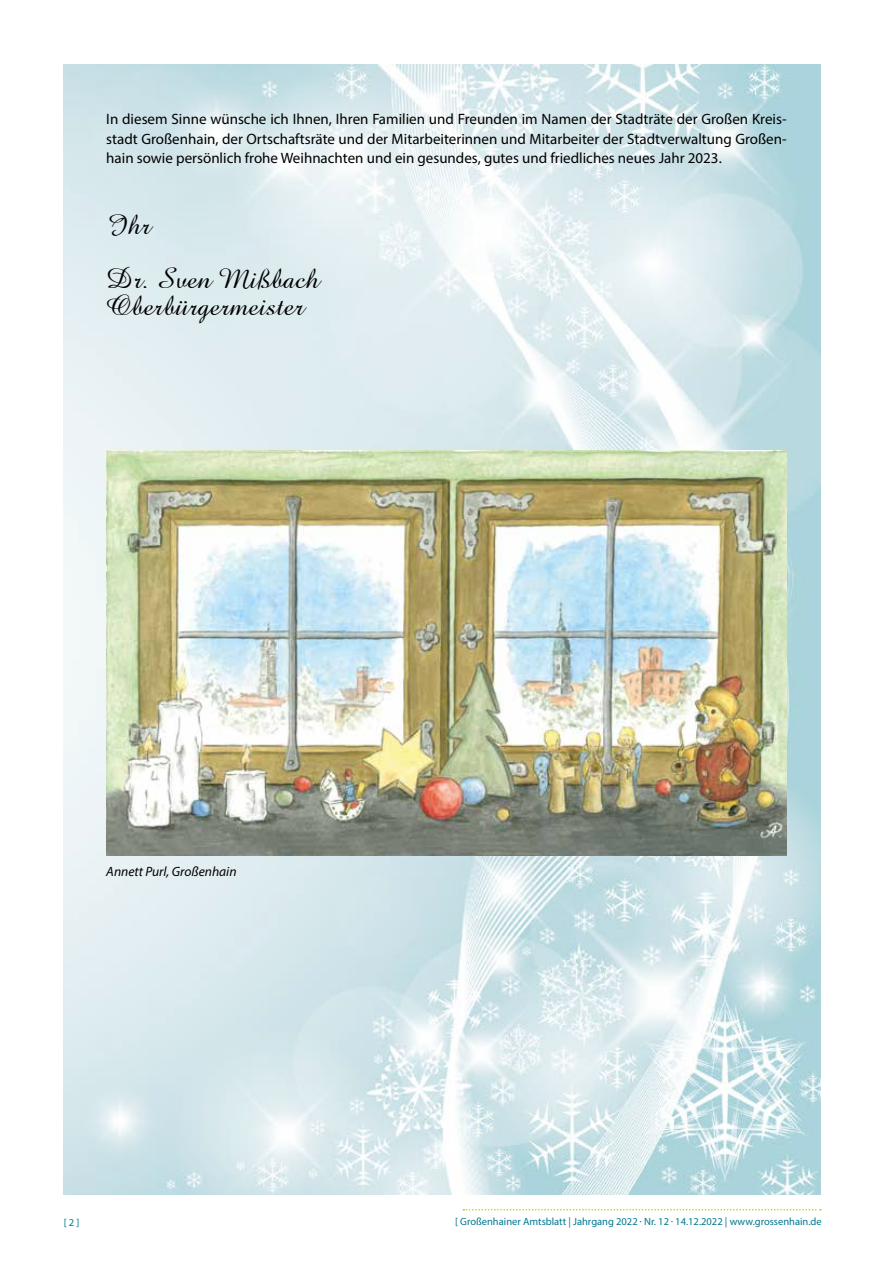
<style>
.page{position:relative;width:893px;height:1263px;background:#fff}
.page>*{position:absolute;margin:0;border:0;box-sizing:border-box;transform-origin:0 0}
.t1{font:30px/54px "Amaze Normal";color:#000}
.t2{font:15px/19.5px "Myriad Pro";color:#000;text-align:justify}
.t3{font:italic 13.5px "Myriad Pro";color:#000}
.t4{font:10.5px "Myriad Pro";color:#007790}
.s1{font-weight:700}
</style>
<div class="page">
<svg style="left:463px;top:1209px;width:358px;height:1px"></svg>
<img style="left:64px;top:65px;width:757px;height:1130px">
<img style="left:106px;top:450px;width:681px;height:405px">
<p class="t2" style="left:106px;top:109px;width:682px">In diesem Sinne wünsche ich Ihnen, Ihren Familien und Freunden im Namen der Stadträte der Großen Kreis&shy;stadt Großenhain, der Ortschaftsräte und der Mitarbeiterinnen und Mitarbeiter der Stadtverwaltung Großen&shy;hain sowie persönlich frohe Weihnachten und ein gesundes, gutes und friedliches neues Jahr 2023.</p>
<h1 class="t1" style="left:106px;top:196px;width:214px">Ihr<br>Dr. Sven Mißbach</h1>
<h1 class="t1" style="left:106px;top:277px;width:199px">Oberbürgermeister</h1>
<p class="t3" style="left:106px;top:863px;width:132px">Annett Purl, Großenhain</p>
<p class="t4" style="left:64px;top:1215px;width:17px">[ 2 ]</p>
<p class="t4" style="left:455px;top:1214px;width:368px">[ Großenhainer Amtsblatt | Jahrgang 2022 <span class="s1">.</span> Nr. 12 <span class="s1">.</span> 14.12.2022 | www.grossenhain.de</p>
</div>
